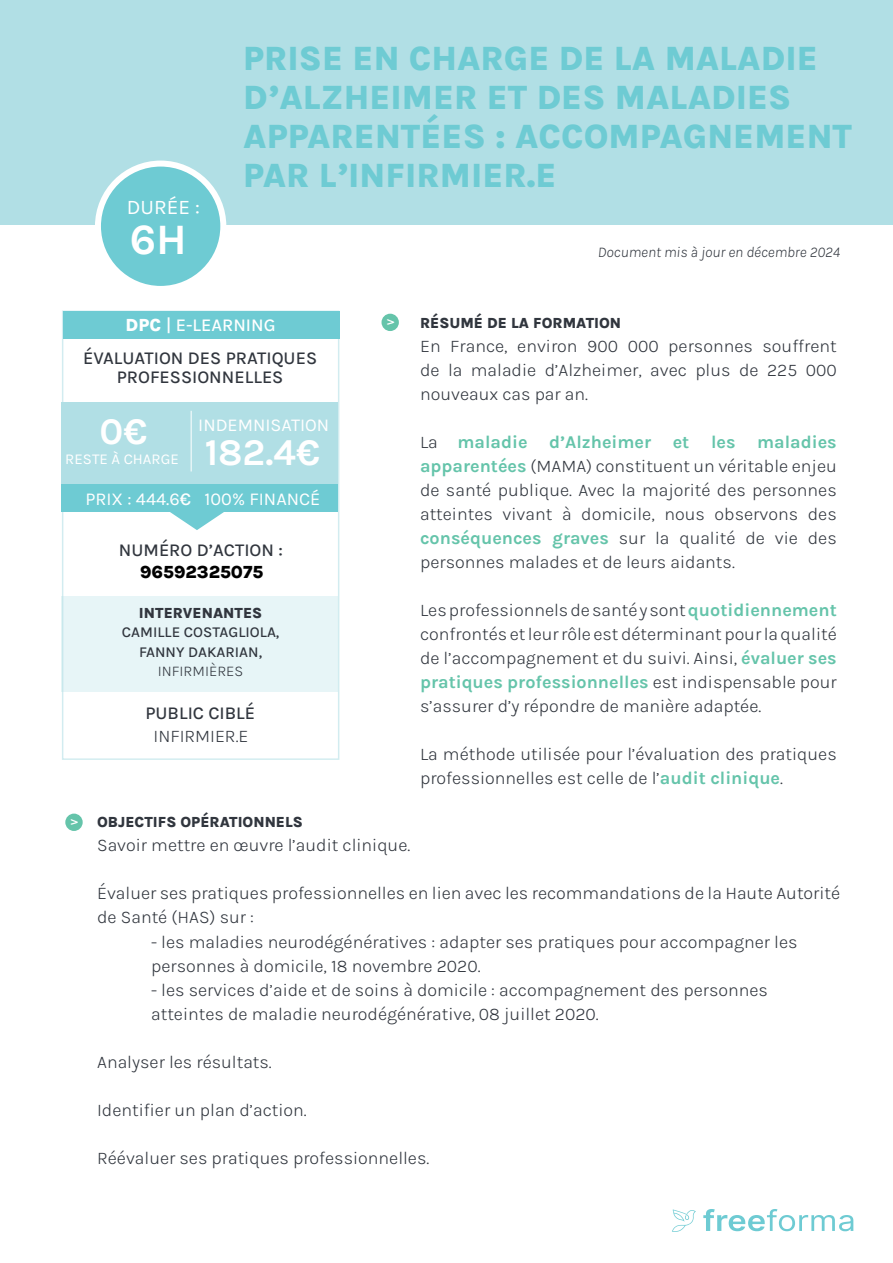
<style>
.page{position:relative;width:893px;height:1263px;background:#fff}
.page>*{position:absolute;margin:0;border:0;box-sizing:border-box;transform-origin:0 0}
.t1{font:700 43.5px "Karla";color:#fff}
.t2{font:700 37.8px "Karla";color:#fff}
.t3{font:800 34.5px/39px "Karla";color:#6ecbd3}
.t4{font:20.7px "Karla";color:#fff}
.t5{font:300 18px/24px "Karla";color:#31363e;text-align:justify}
.t6{font:500 18px/19.5px "Karla";color:#31363e;text-align:center}
.t7{font:18px "Karla";color:#fff}
.t8{font:500 18px "Karla";color:#fff}
.t9{font:800 18px "Karla";color:#000}
.t10{font:800 15px "Karla";color:#31363e}
.t11{font:500 15px "Karla";color:#31363e}
.t12{font:italic 300 15px "Karla";color:#31363e}
.t13{font:15px "Karla";color:#fff}
.t14{font:300 15px "Karla";color:#31363e}
.t15{font:700 9px "Comic Sans MS";color:#fff}
.s1{font-weight:800}
.s2{font-weight:500}
.s3{font-weight:700;color:#65c4aa}
</style>
<div class="page">
<svg style="left:703px;top:1209px;width:150px;height:22px"></svg>
<svg style="left:672px;top:1209px;width:24px;height:23px"></svg>
<div style="left:0;top:0;width:893px;height:225px;background:#b1dfe5"></div>
<div style="left:98px;top:164px;width:125px;height:125px;background:#6ecbd3;border-radius:50%"></div>
<div style="left:95px;top:161px;width:131px;height:131px;border:6px solid #fff;border-radius:50%"></div>
<div style="left:381px;top:314px;width:18px;height:17px;background:#65c4aa;border-radius:50%"></div>
<svg style="left:61px;top:310px;width:279px;height:450px"></svg>
<div style="left:62px;top:402px;width:276px;height:83px;background:#b1dfe5"></div>
<hr style="left:191px;top:411px;width:1px;height:60px;background:#fff">
<div style="left:63px;top:311px;width:276px;height:27px;background:#6ecbd3"></div>
<svg style="left:165px;top:512px;width:64px;height:18px"></svg>
<div style="left:62px;top:596px;width:276px;height:95px;background:#e7f5f7"></div>
<div style="left:62px;top:485px;width:276px;height:27px;background:#6ecbd3"></div>
<div style="left:65px;top:814px;width:18px;height:17px;background:#65c4aa;border-radius:50%"></div>
<p class="t4" style="left:127px;top:196px;width:75px">DURÉE :</p>
<p class="t1" style="left:130px;top:210px;width:59px">6H</p>
<p class="t3" style="left:243px;top:37px;width:610px">PRISE EN CHARGE DE LA MALADIE<br>D’ALZHEIMER ET DES MALADIES<br>APPARENTÉES : ACCOMPAGNEMENT<br>PAR L’INFIRMIER.E</p>
<p class="t12" style="left:598px;top:243px;width:244px">Document mis à jour en décembre 2024</p>
<p class="t8" style="left:126px;top:313px;width:151px"><span class="s1">DPC</span> | E-LEARNING</p>
<p class="t6" style="left:83px;top:347px;width:235px">ÉVALUATION DES PRATIQUES<br>PROFESSIONNELLES</p>
<p class="t2" style="left:100px;top:406px;width:49px">0€</p>
<p class="t13" style="left:65px;top:451px;width:115px">RESTE À CHARGE</p>
<p class="t7" style="left:198px;top:415px;width:132px">INDEMNISATION</p>
<p class="t2" style="left:205px;top:427px;width:117px">182.4€</p>
<p class="t7" style="left:85px;top:489px;width:107px">PRIX : 444.6<span class="s2">€</span></p>
<p class="t7" style="left:205px;top:489px;width:117px">100% FINANCÉ</p>
<p class="t6" style="left:119px;top:539px;width:165px">NUMÉRO D’ACTION :</p>
<p class="t9" style="left:140px;top:559px;width:125px">96592325075</p>
<p class="t10" style="left:139px;top:602px;width:125px">INTERVENANTES</p>
<p class="t11" style="left:122px;top:622px;width:159px">CAMILLE COSTAGLIOLA,</p>
<p class="t11" style="left:139px;top:642px;width:124px">FANNY DAKARIAN,</p>
<p class="t14" style="left:158px;top:662px;width:87px">INFIRMIÈRES</p>
<p class="t6" style="left:145px;top:703px;width:111px">PUBLIC CIBLÉ</p>
<p class="t5" style="left:154px;top:723px;width:96px">INFIRMIER.E</p>
<p class="t15" style="left:384px;top:325px;width:8px;rotate:-90deg">V</p>
<p class="t10" style="left:420px;top:312px;width:203px">RÉSUMÉ DE LA FORMATION</p>
<p class="t5" style="left:420px;top:333px;width:418px">En France, environ 900 000 personnes souffrent de la maladie d’Alzheimer, avec plus de 225 000 nouveaux cas par an.</p>
<p class="t5" style="left:420px;top:429px;width:418px">La <span class="s3">maladie d’Alzheimer et les maladies apparentées</span> (MAMA) constituent un véritable enjeu de santé publique. Avec la majorité des personnes atteintes vivant à domicile, nous observons des <span class="s3">conséquences graves</span> sur la qualité de vie des personnes malades et de leurs aidants.</p>
<p class="t5" style="left:420px;top:597px;width:418px">Les professionnels de santé y sont <span class="s3">quotidiennement </span>confrontés et leur rôle est déterminant pour la qualité de l’accompagnement et du suivi. Ainsi, <span class="s3">évaluer ses pratiques professionnelles</span> est indispensable pour s’assurer d’y répondre de manière adaptée.</p>
<p class="t5" style="left:420px;top:741px;width:418px">La méthode utilisée pour l’évaluation des pratiques professionnelles est celle de l’<span class="s3">audit clinique</span>.</p>
<p class="t15" style="left:68px;top:825px;width:8px;rotate:-90deg">V</p>
<p class="t10" style="left:97px;top:812px;width:207px">OBJECTIFS OPÉRATIONNELS</p>
<p class="t5" style="left:97px;top:833px;width:315px">Savoir mettre en œuvre l’audit clinique.</p>
<p class="t5" style="left:97px;top:881px;width:745px">Évaluer ses pratiques professionnelles en lien avec les recommandations de la Haute Autorité</p>
<p class="t5" style="left:97px;top:905px;width:158px">de Santé (HAS) sur :</p>
<p class="t5" style="left:151px;top:929px;width:648px">- les maladies neurodégénératives : adapter ses pratiques pour accompagner les personnes à domicile, 18 novembre 2020.</p>
<p class="t5" style="left:151px;top:977px;width:618px">- les services d’aide et de soins à domicile : accompagnement des personnes atteintes de maladie neurodégénérative, 08 juillet 2020.</p>
<p class="t5" style="left:97px;top:1049px;width:176px">Analyser les résultats.</p>
<p class="t5" style="left:97px;top:1097px;width:211px">Identifier un plan d’action.</p>
<p class="t5" style="left:97px;top:1145px;width:334px">Réévaluer ses pratiques professionnelles.</p>
</div>
